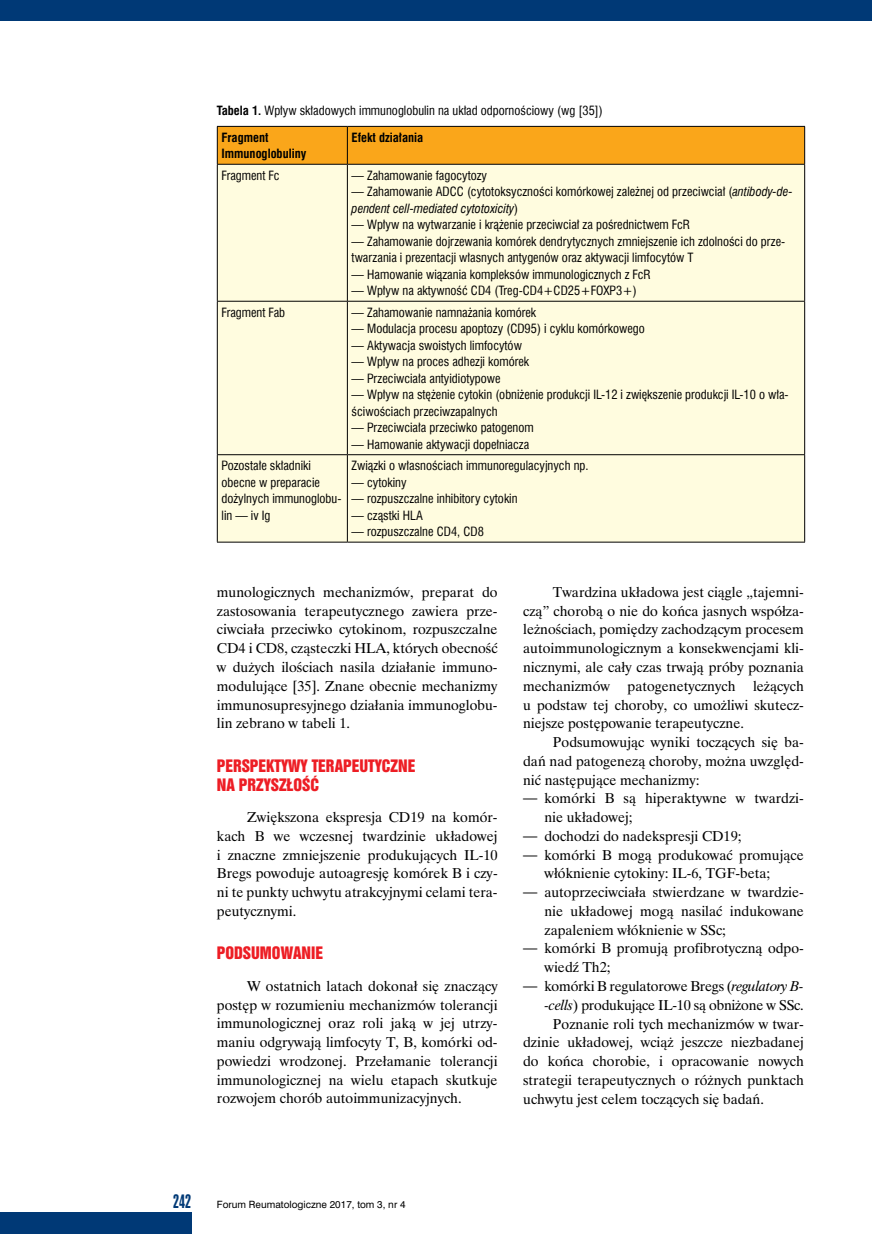
<style>
.page{position:relative;width:872px;height:1234px;background:#fff}
.page>*{position:absolute;margin:0;border:0;box-sizing:border-box;transform-origin:0 0}
.t1{font:18px "Swis 924 EU";color:#003976}
.t2{font:15.75px/18.8px "Swis 921 EU";color:#ed1d24}
.t3{font:14.25px/18.8px "Time Ibis EE";color:#000;text-align:justify}
.t4{font:12.45px/16.5px "Swis 721 Cn EU";color:#000}
.t5{font:700 12.45px "Swis 721 Cn EU";color:#000}
.t6{font:9.3px "Swis 721 PL";color:#000}
.s1{font-weight:700}
.s2{font-style:italic}
.s3{font-family:"Swis 721 Cn EU"}
</style>
<div class="page">
<div style="left:0;top:0;width:872px;height:21px;background:#003976"></div>
<div style="left:0;top:1212px;width:191px;height:21px;background:#003976"></div>
<div style="left:218px;top:127px;width:586px;height:37px;background:#faa61a"></div>
<div style="left:218px;top:165px;width:586px;height:376px;background:#fffcdf"></div>
<hr style="left:347px;top:127px;width:1px;height:37px;background:#000">
<hr style="left:347px;top:165px;width:1px;height:136px;background:#000">
<hr style="left:217px;top:301px;width:130px;height:1px;background:#000">
<hr style="left:347px;top:301px;width:458px;height:1px;background:#000">
<hr style="left:347px;top:301px;width:1px;height:153px;background:#000">
<hr style="left:347px;top:455px;width:1px;height:86px;background:#000">
<hr style="left:217px;top:165px;width:1px;height:136px;background:#000">
<hr style="left:804px;top:165px;width:1px;height:136px;background:#000">
<hr style="left:217px;top:301px;width:1px;height:153px;background:#000">
<hr style="left:804px;top:301px;width:1px;height:153px;background:#000">
<hr style="left:217px;top:454px;width:130px;height:1px;background:#000">
<hr style="left:217px;top:455px;width:1px;height:86px;background:#000">
<hr style="left:347px;top:454px;width:458px;height:1px;background:#000">
<hr style="left:804px;top:455px;width:1px;height:86px;background:#000">
<hr style="left:217px;top:541px;width:130px;height:1px;background:#000">
<hr style="left:347px;top:541px;width:458px;height:1px;background:#000">
<hr style="left:217px;top:126px;width:130px;height:1px;background:#000">
<hr style="left:217px;top:127px;width:1px;height:37px;background:#000">
<hr style="left:347px;top:126px;width:458px;height:1px;background:#000">
<hr style="left:804px;top:127px;width:1px;height:37px;background:#000">
<hr style="left:217px;top:164px;width:130px;height:1px;background:#000">
<hr style="left:347px;top:164px;width:458px;height:1px;background:#000">
<p class="t4" style="left:221px;top:97px;width:383px;line-height:26.5px;text-indent:-5px"><span class="s1">Tabela 1.</span> Wpływ składowych immunoglobulin na układ odpornościowy (wg [35])<br><span class="s1">Fragment</span></p>
<p class="t5" style="left:221px;top:146px;width:86px">Immunoglobuliny</p>
<p class="t5" style="left:351px;top:130px;width:73px">Efekt działania</p>
<p class="t4" style="left:221px;top:167px;width:59px">Fragment Fc</p>
<p class="t4" style="left:351px;top:167px;width:137px">— Zahamowanie fagocytozy</p>
<p class="t4" style="left:351px;top:183px;width:442px">— Zahamowanie ADCC (cytotoksyczności komórkowej zależnej od przeciwciał (<span class="s2">antibody-de&shy;pendent cell-mediated cytotoxicity</span>)</p>
<p class="t4" style="left:351px;top:216px;width:340px">— Wpływ na wytwarzanie i krążenie przeciwciał za pośrednictwem FcR</p>
<p class="t4" style="left:351px;top:233px;width:435px">— Zahamowanie dojrzewania komórek dendrytycznych zmniejszenie ich zdolności do prze&shy;twarzania i prezentacji własnych antygenów oraz aktywacji limfocytów T</p>
<p class="t4" style="left:351px;top:266px;width:300px">— Hamowanie wiązania kompleksów immunologicznych z FcR</p>
<p class="t4" style="left:351px;top:282px;width:286px">— Wpływ na aktywność CD4 (Treg-CD4+CD25+FOXP3+)</p>
<p class="t4" style="left:221px;top:304px;width:65px">Fragment Fab</p>
<p class="t4" style="left:351px;top:304px;width:186px">— Zahamowanie namnażania komórek</p>
<p class="t4" style="left:351px;top:320px;width:295px">— Modulacja procesu apoptozy (CD95) i cyklu komórkowego</p>
<p class="t4" style="left:351px;top:337px;width:172px">— Aktywacja swoistych limfocytów</p>
<p class="t4" style="left:351px;top:353px;width:179px">— Wpływ na proces adhezji komórek</p>
<p class="t4" style="left:351px;top:370px;width:150px">— Przeciwciała antyidiotypowe</p>
<p class="t4" style="left:351px;top:386px;width:438px">— Wpływ na stężenie cytokin (obniżenie produkcji IL-12 i zwiększenie produkcji IL-10 o wła&shy;ściwościach przeciwzapalnych</p>
<p class="t4" style="left:351px;top:419px;width:184px">— Przeciwciała przeciwko patogenom</p>
<p class="t4" style="left:351px;top:436px;width:179px">— Hamowanie aktywacji dopełniacza</p>
<p class="t4" style="left:221px;top:457px;width:121px">Pozostałe składniki obecne w preparacie dożylnych immunoglobu&shy;lin — iv Ig</p>
<p class="t4" style="left:351px;top:457px;width:238px">Związki o własnościach immunoregulacyjnych np.</p>
<p class="t4" style="left:351px;top:473px;width:57px">— cytokiny</p>
<p class="t4" style="left:351px;top:490px;width:167px">— rozpuszczalne inhibitory cytokin</p>
<p class="t4" style="left:351px;top:506px;width:73px">— cząstki HLA</p>
<p class="t4" style="left:351px;top:523px;width:134px">— rozpuszczalne CD4, CD8</p>
<p class="t3" style="left:217px;top:582px;width:282px">munologicznych mechanizmów, preparat do zastosowania terapeutycznego zawiera prze&shy;ciwciała przeciwko cytokinom, rozpuszczalne CD4 i CD8, cząsteczki HLA, których obecność w dużych ilościach nasila działanie immuno&shy;modulujące [35]. Znane obecnie mechanizmy immunosupresyjnego działania immunoglobu&shy;lin zebrano w tabeli 1.</p>
<p class="t2" style="left:217px;top:755px;width:200px">PERSPEKTYWY TERAPEUTYCZNE<br>NA PRZYSZŁOŚĆ</p>
<p class="t3" style="left:217px;top:807px;width:282px;text-indent:30px">Zwiększona ekspresja CD19 na komór&shy;kach B we wczesnej twardzinie układowej i znaczne zmniejszenie produkujących IL-10<br>Bregs powoduje autoagresję komórek B i czy&shy;ni te punkty uchwytu atrakcyjnymi celami tera&shy;peutycznymi.</p>
<p class="t2" style="left:217px;top:943px;width:37px">PODSUM</p>
<p class="t2" style="left:272px;top:943px;width:30px">OWANIE</p>
<p class="t3" style="left:217px;top:976px;width:282px;text-indent:30px">W ostatnich latach dokonał się znaczący postęp w rozumieniu mechanizmów tolerancji immunologicznej oraz roli jaką w jej utrzy&shy;maniu odgrywają limfocyty T, B, komórki od&shy;powiedzi wrodzonej. Przełamanie tolerancji immunologicznej na wielu etapach skutkuje rozwojem chorób autoimmunizacyjnych.</p>
<p class="t3" style="left:523px;top:582px;width:282px;text-indent:30px">Twardzina układowa jest ciągle „tajemni&shy;czą” chorobą o nie do końca jasnych współza&shy;leżnościach, pomiędzy zachodzącym procesem autoimmunologicznym a konsekwencjami kli&shy;nicznymi, ale cały czas trwają próby poznania mechanizmów patogenetycznych leżących u podstaw tej choroby, co umożliwi skutecz&shy;niejsze postępowanie terapeutyczne.</p>
<p class="t3" style="left:523px;top:732px;width:282px;text-indent:30px">Podsumowując wyniki toczących się ba&shy;dań nad patogenezą choroby, można uwzględ&shy;nić następujące mechanizmy:</p>
<p class="t3" style="left:544px;top:788px;width:261px;text-indent:-21px"><span class="s3">—</span> komórki B są hiperaktywne w twardzi&shy;nie układowej;</p>
<p class="t3" style="left:523px;top:826px;width:220px"><span class="s3">—</span> dochodzi do nadekspresji CD19;</p>
<p class="t3" style="left:544px;top:845px;width:261px;text-indent:-21px"><span class="s3">—</span> komórki B mogą produkować promujące włóknienie cytokiny: IL-6, TGF-beta;</p>
<p class="t3" style="left:544px;top:882px;width:261px;text-indent:-21px"><span class="s3">—</span> autoprzeciwciała stwierdzane w twardzie&shy;nie układowej mogą nasilać indukowane zapaleniem włóknienie w SSc;</p>
<p class="t3" style="left:544px;top:938px;width:261px;text-indent:-21px"><span class="s3">—</span> komórki B promują profibrotyczną odpo&shy;wiedź Th2;</p>
<p class="t3" style="left:523px;top:976px;width:282px"><span class="s3">—</span> komórki B regulatorowe Bregs (<span class="s2">regulatory B-</span></p>
<p class="t3" style="left:544px;top:995px;width:261px"><span class="s2">-cells</span>) produkujące IL-10 są obniżone w SSc.</p>
<p class="t3" style="left:553px;top:1013px;width:252px">Poznanie roli tych mechanizmów w twar-</p>
<p class="t3" style="left:523px;top:1032px;width:282px">dzinie układowej, wciąż jeszcze niezbadanej</p>
<p class="t3" style="left:523px;top:1051px;width:282px">do końca chorobie, i opracowanie nowych</p>
<p class="t3" style="left:523px;top:1070px;width:282px">strategii terapeutycznych o różnych punktach</p>
<p class="t3" style="left:523px;top:1088px;width:242px">uchwytu jest celem toczących się badań.</p>
<p class="t1" style="left:173px;top:1189px;width:20px">242</p>
<p class="t6" style="left:217px;top:1198px;width:190px">Forum Reumatologiczne 2017, tom 3, nr 4</p>
</div>
